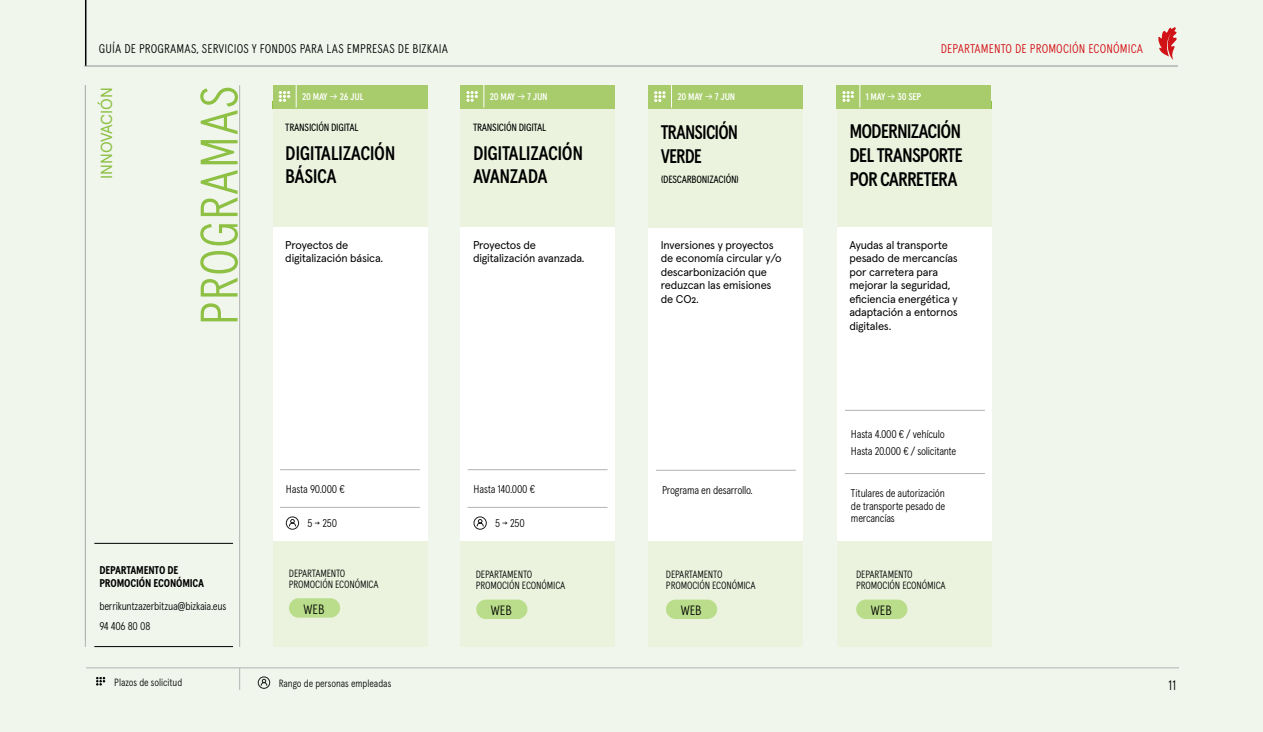
<style>
.page{position:relative;width:1263px;height:732px;background:#fff}
.page>*{position:absolute;margin:0;border:0;box-sizing:border-box;transform-origin:0 0}
.t1{font:300 52.65px "Apercu Condensed Pro";letter-spacing:.01em;color:#8dc043}
.t2{font:500 19.65px/23.5px "Apercu Condensed Pro";letter-spacing:-.025em;color:#000}
.t3{font:500 19.65px/23.5px "Apercu Condensed Pro";letter-spacing:-.05em;color:#000;text-align:justify}
.t4{font:500 19.65px/23.5px "Apercu Condensed Pro";letter-spacing:-.05em;color:#000;scale:.96 1}
.t5{font:16.05px "Apercu Pro";letter-spacing:-.005em;color:#8dc043}
.t6{font:300 13.95px "Apercu Condensed Pro";color:#000}
.t7{font:300 13.5px "Apercu Condensed Pro";letter-spacing:-.005em;color:#000}
.t8{font:300 12.6px "Apercu Condensed Pro";letter-spacing:.01em;color:#000}
.t9{font:300 12.6px "Apercu Condensed Pro";letter-spacing:.01em;color:#d20a11}
.t10{font:11.25px/13.5px "Apercu Pro";letter-spacing:-.01em;color:#000}
.t11{font:300 11.25px/12.5px "Apercu Condensed Pro";letter-spacing:-.02em;color:#000}
.t12{font:700 11.25px/12.5px "Apercu Condensed Pro";letter-spacing:-.015em;color:#000}
.t13{font:300 10.5px/10.5px "Apercu Condensed Pro";letter-spacing:-.015em;color:#000}
.t14{font:10.5px "Apercu Condensed Pro";letter-spacing:-.025em;color:#000}
.t15{font:500 9.75px "Apercu Condensed Pro";letter-spacing:-.015em;color:#fff}
.s1{font-family:"Post Grotesk";font-weight:400}
</style>
<div class="page">
<div style="left:0;top:0;width:1263px;height:731px;background:#f0f6ec"></div>
<hr style="left:85px;top:85px;width:1px;height:561px;background:#b3b3b2">
<hr style="left:239px;top:85px;width:1px;height:561px;background:#b3b3b2">
<hr style="left:94px;top:543px;width:139px;height:1px;background:#000">
<hr style="left:94px;top:646px;width:139px;height:1px;background:#000">
<div style="left:460px;top:103px;width:155px;height:543px;background:#fff"></div>
<div style="left:273px;top:103px;width:154px;height:543px;background:#fff"></div>
<div style="left:273px;top:540px;width:154px;height:106px;background:#ebf3de"></div>
<div style="left:273px;top:101px;width:154px;height:126px;background:#ebf3de"></div>
<hr style="left:280px;top:469px;width:140px;height:1px;background:#b3b3b2">
<hr style="left:280px;top:507px;width:140px;height:1px;background:#b3b3b2">
<div style="left:286px;top:516px;width:13px;height:13px;border:1px solid #1c1d1c;border-radius:50%"></div>
<svg style="left:289px;top:518px;width:7px;height:8px"></svg>
<div style="left:273px;top:85px;width:155px;height:23px;background:#a8cc6b"></div>
<svg style="left:279px;top:91px;width:11px;height:11px"></svg>
<svg style="left:296px;top:85px;width:1px;height:23px"></svg>
<div style="left:460px;top:540px;width:155px;height:106px;background:#ebf3de"></div>
<hr style="left:86px;top:667px;width:1093px;height:1px;background:#b3b3b2">
<div style="left:258px;top:676px;width:12px;height:12px;border:1px solid #1c1d1c;border-radius:50%"></div>
<svg style="left:260px;top:678px;width:8px;height:8px"></svg>
<svg style="left:96px;top:677px;width:9px;height:8px"></svg>
<svg style="left:239px;top:668px;width:1px;height:21px"></svg>
<div style="left:648px;top:103px;width:154px;height:543px;background:#fff"></div>
<div style="left:648px;top:101px;width:155px;height:126px;background:#ebf3de"></div>
<div style="left:648px;top:101px;width:154px;height:8px;background:#a8cc6b"></div>
<div style="left:648px;top:540px;width:154px;height:106px;background:#ebf3de"></div>
<div style="left:648px;top:85px;width:155px;height:23px;background:#a8cc6b"></div>
<svg style="left:654px;top:91px;width:11px;height:11px"></svg>
<svg style="left:671px;top:85px;width:1px;height:23px"></svg>
<div style="left:837px;top:151px;width:154px;height:460px;background:#fff"></div>
<div style="left:837px;top:101px;width:154px;height:125px;background:#ebf3de"></div>
<hr style="left:845px;top:410px;width:140px;height:1px;background:#b3b3b2">
<hr style="left:845px;top:473px;width:140px;height:1px;background:#b3b3b2">
<div style="left:837px;top:541px;width:154px;height:105px;background:#ebf3de"></div>
<div style="left:836px;top:85px;width:155px;height:23px;background:#a8cc6b"></div>
<svg style="left:842px;top:85px;width:18px;height:23px"></svg>
<div style="left:460px;top:101px;width:155px;height:126px;background:#ebf3de"></div>
<hr style="left:468px;top:469px;width:140px;height:1px;background:#b3b3b2">
<hr style="left:468px;top:507px;width:139px;height:1px;background:#b3b3b2">
<div style="left:474px;top:516px;width:13px;height:13px;border:1px solid #1c1d1c;border-radius:50%"></div>
<svg style="left:476px;top:518px;width:8px;height:8px"></svg>
<div style="left:460px;top:85px;width:155px;height:23px;background:#a8cc6b"></div>
<svg style="left:466px;top:85px;width:18px;height:23px"></svg>
<div style="left:289px;top:598px;width:51px;height:19px;background:#badd8b;border-radius:10px"></div>
<div style="left:476px;top:599px;width:51px;height:19px;background:#badd8b;border-radius:10px"></div>
<div style="left:666px;top:599px;width:51px;height:19px;background:#badd8b;border-radius:10px"></div>
<div style="left:856px;top:599px;width:51px;height:19px;background:#badd8b;border-radius:10px"></div>
<svg style="left:1158px;top:27px;width:19px;height:33px"></svg>
<hr style="left:84px;top:66px;width:1094px;height:1px;background:#b3b3b2">
<hr style="left:85px;top:0;width:1px;height:66px;background:#000">
<hr style="left:656px;top:470px;width:140px;height:1px;background:#b3b3b2">
<p class="t8" style="left:99px;top:41px;width:351px">GUÍA DE PROGRAMAS, SERVICIOS Y FONDOS PARA LAS EMPRESAS DE BIZKAIA</p>
<p class="t9" style="left:941px;top:41px;width:204px">DEPARTAMENTO DE PROMOCIÓN ECONÓMICA</p>
<h3 class="t5" style="left:94px;top:179px;width:93px;rotate:-90deg">INNOVACIÓN</h3>
<h1 class="t1" style="left:188px;top:325px;width:242px;rotate:-90deg">PROGRAMAS</h1>
<p class="t15" style="left:302px;top:91px;width:63px">20 MAY <span class="s1">→</span> 26 JUL</p>
<p class="t14" style="left:285px;top:121px;width:75px">TRANSICIÓN DIGITAL</p>
<h2 class="t2" style="left:285px;top:141px;width:112px">DIGITALIZACIÓN<br>BÁSICA</h2>
<p class="t10" style="left:285px;top:237px;width:99px">Proyectos de digitalización básica.</p>
<p class="t15" style="left:490px;top:91px;width:59px">20 MAY <span class="s1">→</span> 7 JUN</p>
<p class="t15" style="left:677px;top:91px;width:59px">20 MAY <span class="s1">→</span> 7 JUN</p>
<p class="t15" style="left:866px;top:91px;width:57px">1 MAY <span class="s1">→</span> 30 SEP</p>
<p class="t14" style="left:473px;top:121px;width:75px">TRANSICIÓN DIGITAL</p>
<h2 class="t2" style="left:473px;top:141px;width:112px">DIGITALIZACIÓN<br>AVANZADA</h2>
<h2 class="t4" style="left:661px;top:121px;width:82px">TRANSICIÓN<br>VERDE</h2>
<p class="t14" style="left:661px;top:173px;width:79px">(DESCARBONIZACIÓN)</p>
<h2 class="t3" style="left:849px;top:120px;width:115px">MODERNIZACIÓN DEL TRANSPORTE POR CARRETERA</h2>
<p class="t10" style="left:473px;top:237px;width:113px">Proyectos de digitalización avanzada.</p>
<p class="t10" style="left:661px;top:237px;width:123px">Inversiones y proyectos de economía circular y/o descarbonización que reduzcan las emisiones de CO2.</p>
<p class="t10" style="left:849px;top:237px;width:110px">Ayudas al transporte pesado de mercancías por carretera para mejorar la seguridad, eficiencia energética y adaptación a entornos digitales.</p>
<p class="t11" style="left:286px;top:482px;width:61px">Hasta 90.000 €</p>
<p class="t11" style="left:307px;top:517px;width:31px">5 → 250</p>
<p class="t11" style="left:474px;top:482px;width:63px">Hasta 140.000 €</p>
<p class="t11" style="left:495px;top:517px;width:31px">5 → 250</p>
<p class="t11" style="left:662px;top:483px;width:92px">Programa en desarrollo.</p>
<p class="t11" style="left:851px;top:425px;width:107px;line-height:16.6px">Hasta 4.000 € / vehículo<br>Hasta 20.000 € / solicitante</p>
<p class="t11" style="left:851px;top:487px;width:96px;text-align:justify">Titulares de autorización de transporte pesado de mercancías</p>
<p class="t12" style="left:99px;top:564px;width:106px">DEPARTAMENTO DE<br>PROMOCIÓN ECONÓMICA</p>
<p class="t13" style="left:289px;top:568px;width:91px">DEPARTAMENTO<br>PROMOCIÓN ECONÓMICA</p>
<p class="t13" style="left:476px;top:569px;width:91px">DEPARTAMENTO<br>PROMOCIÓN ECONÓMICA</p>
<p class="t13" style="left:666px;top:569px;width:91px">DEPARTAMENTO<br>PROMOCIÓN ECONÓMICA</p>
<p class="t13" style="left:856px;top:569px;width:91px">DEPARTAMENTO<br>PROMOCIÓN ECONÓMICA</p>
<p class="t11" style="left:99px;top:600px;width:128px">berrikuntzazerbitzua@bizkaia.eus</p>
<p class="t7" style="left:304px;top:600px;width:22px">WEB</p>
<p class="t7" style="left:491px;top:602px;width:22px">WEB</p>
<p class="t7" style="left:681px;top:602px;width:22px">WEB</p>
<p class="t7" style="left:871px;top:602px;width:22px">WEB</p>
<p class="t11" style="left:99px;top:620px;width:52px">94 406 80 08</p>
<p class="t13" style="left:114px;top:676px;width:70px">Plazos de solicitud</p>
<p class="t13" style="left:279px;top:677px;width:114px">Rango de personas empleadas</p>
<p class="t6" style="left:1168px;top:676px;width:9px">11</p>
</div>
